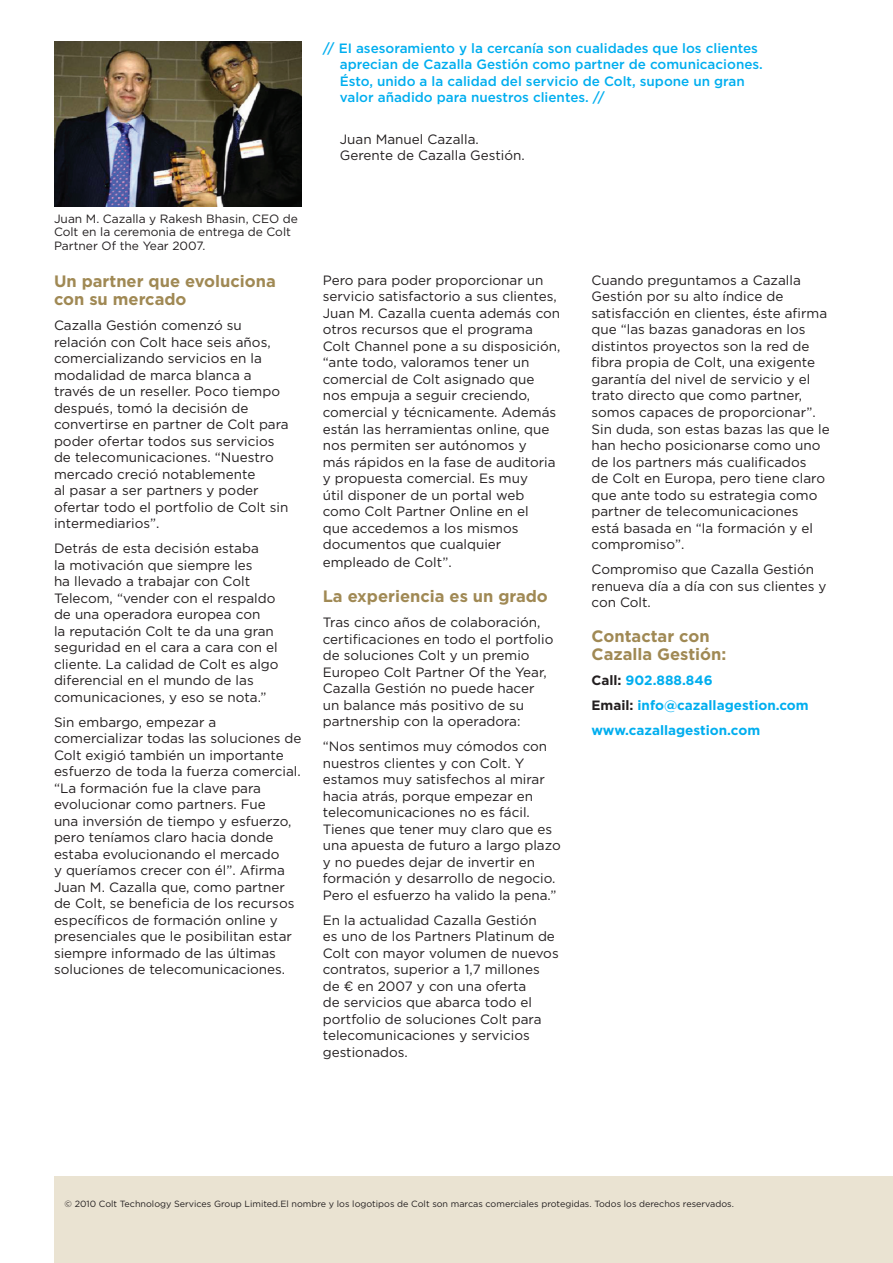
<style>
.page{position:relative;width:893px;height:1263px;background:#fff}
.page>*{position:absolute;margin:0;border:0;box-sizing:border-box;transform-origin:0 0}
.Body_text{font:700 16.5px/18px "Gotham";color:#a08954}
.Text_heading_2{font:700 16.5px/18px "Gotham";color:#a08954}
.Body_text-2{font:13.5px/16.5px "Gotham";color:#231f20}
.t1{font:500 13.5px/16.5px "Gotham";color:#00aeef}
.Next_Steps{font:700 13.5px "Gotham";color:#00aeef}
.Body_text-3{font:12px/13.5px "Gotham";color:#231f20}
.copyright{font:9px "Gotham";color:#231f20}
.s1{color:#231f20}
</style>
<div class="page">
<div style="left:54px;top:1176px;width:839px;height:87px;background:#eae3d2"></div>
<img style="left:54px;top:42px;width:247px;height:165px">
<p class="Body_text-3" style="left:54px;top:211px;width:245px">Juan M. Cazalla y Rakesh Bhasin, CEO de<br>Colt en la ceremonia de entrega de Colt<br>Partner Of the Year 2007.</p>
<p class="Text_heading_2" style="left:54px;top:272px;width:223px">Un partner que evoluciona con su mercado</p>
<p class="Body_text-2" style="left:54px;top:317px;width:236px">Cazalla Gestión comenzó su relación con Colt hace seis años, comercializando servicios en la modalidad de marca blanca a través de un reseller. Poco tiempo después, tomó la decisión de convertirse en partner de Colt para poder ofertar todos sus servicios de telecomunicaciones. “Nuestro mercado creció notablemente<br>al pasar a ser partners y poder ofertar todo el portfolio de Colt sin intermediarios”.</p>
<p class="Body_text-2" style="left:54px;top:540px;width:226px">Detrás de esta decisión estaba<br>la motivación que siempre les<br>ha llevado a trabajar con Colt<br>Telecom, “vender con el respaldo de una operadora europea con<br>la reputación Colt te da una gran seguridad en el cara a cara con el cliente. La calidad de Colt es algo diferencial en el mundo de las comunicaciones, y eso se nota.”</p>
<p class="Body_text-2" style="left:54px;top:714px;width:249px">Sin embargo, empezar a comercializar todas las soluciones de Colt exigió también un importante esfuerzo de toda la fuerza comercial. “La formación fue la clave para evolucionar como partners. Fue<br>una inversión de tiempo y esfuerzo, pero teníamos claro hacia donde estaba evolucionando el mercado<br>y queríamos crecer con él”. Afirma Juan M. Cazalla que, como partner de Colt, se beneficia de los recursos específicos de formación online y presenciales que le posibilitan estar siempre informado de las últimas soluciones de telecomunicaciones.</p>
<p class="t1" style="left:340px;top:40px;width:425px;text-indent:-17px">// EI asesoramiento y la cercanía son cualidades que los clientes aprecian de Cazalla Gestión como partner de comunicaciones.<br>Ésto, unido a la calidad del servicio de Colt, supone un gran valor añadido para nuestros clientes. //</p>
<p class="Body_text-2" style="left:340px;top:130px;width:186px">Juan Manuel Cazalla.<br>Gerente de Cazalla Gestión.</p>
<p class="Body_text-2" style="left:323px;top:272px;width:239px">Pero para poder proporcionar un servicio satisfactorio a sus clientes,<br>Juan M. Cazalla cuenta además con otros recursos que el programa<br>Colt Channel pone a su disposición, “ante todo, valoramos tener un comercial de Colt asignado que nos empuja a seguir creciendo, comercial y técnicamente. Además están las herramientas online, que nos permiten ser autónomos y<br>más rápidos en la fase de auditoria y propuesta comercial. Es muy<br>útil disponer de un portal web como Colt Partner Online en el<br>que accedemos a los mismos documentos que cualquier</p>
<p class="Body_text-2" style="left:323px;top:554px;width:130px">empleado de Colt”.</p>
<p class="Body_text" style="left:323px;top:587px;width:227px">La experiencia es un grado</p>
<p class="Body_text-2" style="left:323px;top:614px;width:232px">Tras cinco años de colaboración, certificaciones en todo el portfolio de soluciones Colt y un premio<br>Europeo Colt Partner Of the Year,<br>Cazalla Gestión no puede hacer un balance más positivo de su partnership con la operadora:</p>
<p class="Body_text-2" style="left:323px;top:738px;width:239px">“Nos sentimos muy cómodos con nuestros clientes y con Colt. Y estamos muy satisfechos al mirar hacia atrás, porque empezar en telecomunicaciones no es fácil.<br>Tienes que tener muy claro que es una apuesta de futuro a largo plazo y no puedes dejar de invertir en formación y desarrollo de negocio.<br>Pero el esfuerzo ha valido la pena.”</p>
<p class="Body_text-2" style="left:323px;top:911px;width:237px">En la actualidad Cazalla Gestión<br>es uno de los Partners Platinum de<br>Colt con mayor volumen de nuevos contratos, superior a 1,7 millones de € en 2007 y con una oferta<br>de servicios que abarca todo el portfolio de soluciones Colt para telecomunicaciones y servicios gestionados.</p>
<p class="Body_text-2" style="left:591px;top:272px;width:240px">Cuando preguntamos a Cazalla<br>Gestión por su alto índice de satisfacción en clientes, éste afirma que “las bazas ganadoras en los distintos proyectos son la red de fibra propia de Colt, una exigente garantía del nivel de servicio y el trato directo que como partner, somos capaces de proporcionar”.<br>Sin duda, son estas bazas las que le han hecho posicionarse como uno de los partners más cualificados<br>de Colt en Europa, pero tiene claro que ante todo su estrategia como partner de telecomunicaciones está basada en “la formación y el compromiso”.</p>
<p class="Body_text-2" style="left:591px;top:561px;width:237px">Compromiso que Cazalla Gestión renueva día a día con sus clientes y con Colt.</p>
<p class="Body_text" style="left:591px;top:627px;width:136px">Contactar con<br>Cazalla Gestión:</p>
<p class="Next_Steps" style="left:591px;top:671px;width:123px"><span class="s1">Call:</span> 902.888.846</p>
<p class="Next_Steps" style="left:591px;top:696px;width:219px"><span class="s1">Email:</span> info@cazallagestion.com</p>
<p class="Next_Steps" style="left:591px;top:721px;width:170px">www.cazallagestion.com</p>
<p class="copyright" style="left:65px;top:1198px;width:671px">© 2010 Colt Technology Services Group Limited.El nombre y los logotipos de Colt son marcas comerciales protegidas. Todos los derechos reservados.</p>
</div>
